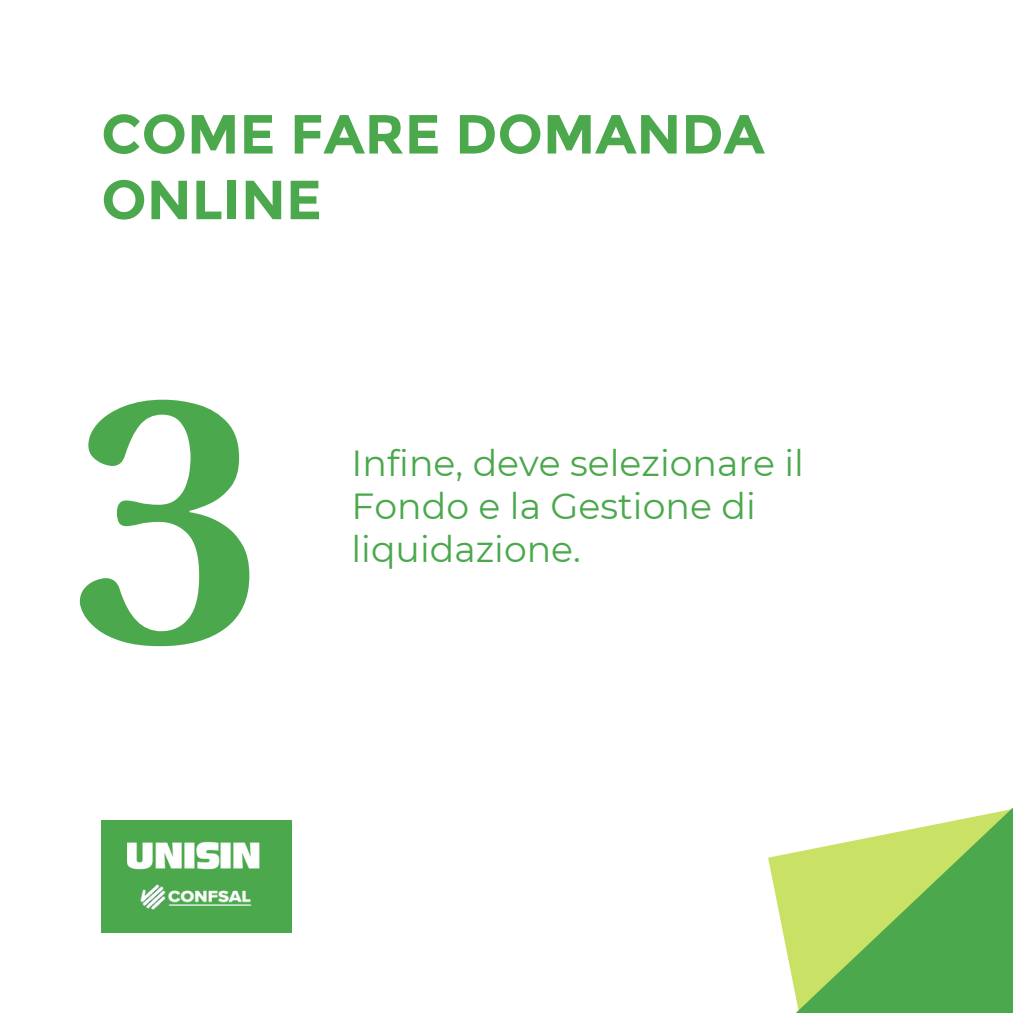
<style>
.page{position:relative;width:1013px;height:1013px;background:#fff}
.page>*{position:absolute;margin:0;border:0;box-sizing:border-box;transform-origin:0 0}
.t1{font:600 356.12px "Utopia";color:#4ba84c}
.t2{font:700 55px/65.6px "Montserrat";color:#4ba84c}
.t3{font:36.25px/43.1px "Montserrat";color:#4ba84c}
</style>
<div class="page">
<div style="left:101px;top:820px;width:191px;height:112px;background:#4ba84c"></div>
<img style="left:127px;top:841px;width:133px;height:29px">
<img style="left:140px;top:884px;width:112px;height:26px">
<svg style="left:768px;top:808px;width:244px;height:204px"></svg>
<p class="t2" style="left:101px;top:101px;width:665px">COME FARE DOMANDA<br>ONLINE</p>
<p class="t1" style="left:70px;top:320px;width:197px">3</p>
<p class="t3" style="left:351px;top:441px;width:454px">Infine, deve selezionare il<br>Fondo e la Gestione di liquidazione.</p>
</div>
